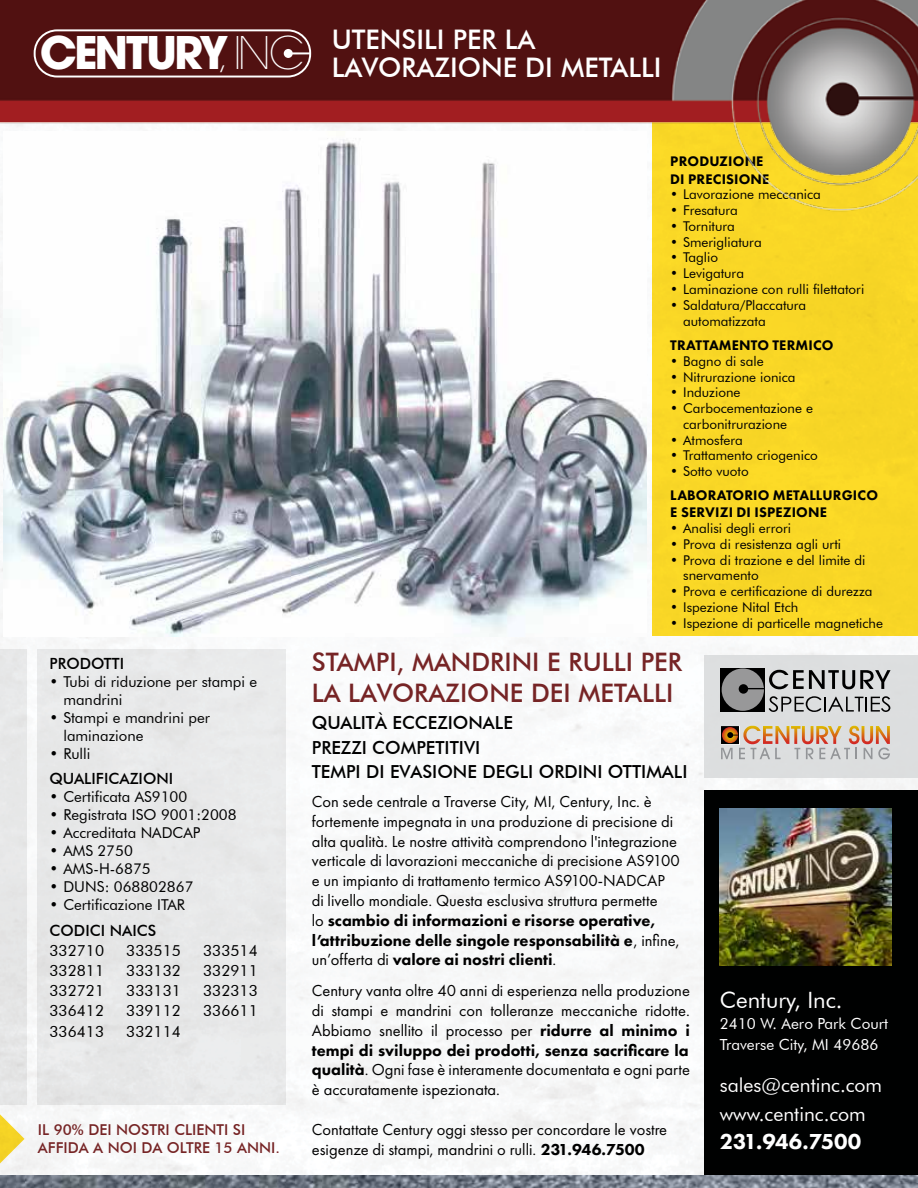
<style>
.page{position:relative;width:918px;height:1188px;background:#fff}
.page>*{position:absolute;margin:0;border:0;box-sizing:border-box;transform-origin:0 0}
.t1{font:700 44.55px "Avant Garde";letter-spacing:-.065em;color:#fff}
.t2{font:200 44.55px "Avant Garde";color:#fff}
.t3{font:500 27px "Futura BT";color:#fff}
.t4{font:500 25.5px/31.5px "Futura BT";color:#762425}
.t5{font:22.5px "Futura BT";color:#fff}
.t6{font:800 22.5px "Futura PT";color:#fff}
.t7{font:19.5px/28.5px "Futura BT";color:#fff}
.t8{font:500 18px/24.6px "Futura BT";color:#000}
.t9{font:16.5px/19.8px "Futura PT";color:#000}
.t10{font:15.45px/20.1px "Futura BT";color:#000;text-align:justify}
.t11{font:500 15.45px "Futura BT";color:#000}
.t12{font:15.3px/21px "Futura BT";color:#fff}
.t13{font:15px/18px "Futura BT";color:#000}
.t14{font:500 15px/18px "Futura BT";color:#762425}
.t15{font:800 14.4px/17.2px "Futura PT";letter-spacing:.01em;color:#000}
.t16{font:13.5px/15.8px "Futura BT";color:#000}
.s1{font-weight:800}
</style>
<div class="page">
<img style="left:0;top:227px;width:918px;height:948px">
<img style="left:0;top:1175px;width:918px;height:13px">
<div style="left:653px;top:122px;width:265px;height:514px;background:#f8d626"></div>
<div style="left:704px;top:791px;width:214px;height:384px;background:#000101"></div>
<img style="left:720px;top:808px;width:171px;height:157px">
<img style="left:4px;top:227px;width:643px;height:409px">
<div style="left:0;top:649px;width:27px;height:455px;background:#e6e7e7"></div>
<div style="left:38px;top:649px;width:248px;height:455px;background:#e8e8e9"></div>
<svg style="left:0;top:1104px;width:25px;height:75px"></svg>
<div style="left:704px;top:655px;width:214px;height:123px;background:#d7d9da"></div>
<svg style="left:721px;top:726px;width:169px;height:33px"></svg>
<div style="left:721px;top:668px;width:44px;height:44px;background:#000"></div>
<div style="left:722px;top:668px;width:42px;height:43px;background:#989899;border-radius:50%"></div>
<svg style="left:739px;top:670px;width:152px;height:42px"></svg>
<img style="left:0;top:0;width:918px;height:227px">
<div style="left:34px;top:29px;width:277px;height:49px;border:2px solid #fff;border-radius:22px"></div>
<svg style="left:284px;top:49px;width:26px;height:9px"></svg>
<h1 class="t1" style="left:40px;top:24px;width:190px">CENTURY</h1>
<h1 class="t2" style="left:217px;top:27px;width:88px">,INC</h1>
<h2 class="t3" style="left:332px;top:23px;width:205px">UTENSILI PER LA</h2>
<h2 class="t3" style="left:332px;top:51px;width:331px">LAVORAZIONE DI METALLI</h2>
<p class="t11" style="left:50px;top:654px;width:76px">PRODOTTI</p>
<p class="t13" style="left:63px;top:673px;width:195px;text-indent:-14px">• Tubi di riduzione per stampi e mandrini</p>
<p class="t13" style="left:63px;top:709px;width:148px;text-indent:-14px">• Stampi e mandrini per laminazione</p>
<p class="t13" style="left:50px;top:745px;width:43px">• Rulli</p>
<p class="t11" style="left:50px;top:770px;width:125px">QUALIFICAZIONI</p>
<p class="t13" style="left:50px;top:788px;width:139px">• Certificata AS9100</p>
<p class="t13" style="left:50px;top:806px;width:189px">• Registrata ISO 9001:2008</p>
<p class="t13" style="left:50px;top:824px;width:152px">• Accreditata NADCAP</p>
<p class="t13" style="left:50px;top:842px;width:85px">• AMS 2750</p>
<p class="t13" style="left:50px;top:860px;width:103px">• AMS-H-6875</p>
<p class="t13" style="left:50px;top:878px;width:146px">• DUNS: 068802867</p>
<p class="t13" style="left:50px;top:896px;width:137px">• Certificazione ITAR</p>
<p class="t11" style="left:50px;top:921px;width:108px">CODICI NAICS</p>
<p class="t10" style="left:50px;top:941px;width:56px">332710<br>332811<br>332721<br>336412<br>336413</p>
<p class="t10" style="left:126px;top:941px;width:56px">333515<br>333132<br>333131<br>339112<br>332114</p>
<p class="t10" style="left:203px;top:941px;width:56px">333514<br>332911<br>332313<br>336611</p>
<p class="t14" style="left:38px;top:1120px;width:244px">IL 90% DEI NOSTRI CLIENTI SI<br>AFFIDA A NOI DA OLTRE 15 ANNI.</p>
<p class="t15" style="left:670px;top:153px;width:101px">PRODUZIONE<br>DI PRECISIONE</p>
<p class="t16" style="left:670px;top:187px;width:152px">• Lavorazione meccanica</p>
<p class="t16" style="left:670px;top:202px;width:69px">• Fresatura</p>
<p class="t16" style="left:670px;top:218px;width:66px">• Tornitura</p>
<p class="t16" style="left:670px;top:234px;width:93px">• Smerigliatura</p>
<p class="t16" style="left:670px;top:250px;width:49px">• Taglio</p>
<p class="t16" style="left:670px;top:265px;width:75px">• Levigatura</p>
<p class="t16" style="left:670px;top:281px;width:196px">• Laminazione con rulli filettatori</p>
<p class="t16" style="left:683px;top:296px;width:125px;line-height:16.5px;text-indent:-13px">• Saldatura/Placcatura automatizzata</p>
<p class="t15" style="left:670px;top:336px;width:165px">TRATTAMENTO TERMICO</p>
<p class="t16" style="left:670px;top:353px;width:95px">• Bagno di sale</p>
<p class="t16" style="left:670px;top:369px;width:127px">• Nitrurazione ionica</p>
<p class="t16" style="left:670px;top:385px;width:72px">• Induzione</p>
<p class="t16" style="left:683px;top:400px;width:131px;text-indent:-13px">• Carbocementazione e carbonitrurazione</p>
<p class="t16" style="left:670px;top:432px;width:74px">• Atmosfera</p>
<p class="t16" style="left:670px;top:448px;width:149px">• Trattamento criogenico</p>
<p class="t16" style="left:670px;top:463px;width:80px">• Sotto vuoto</p>
<p class="t15" style="left:670px;top:486px;width:209px">LABORATORIO METALLURGICO<br>E SERVIZI DI ISPEZIONE</p>
<p class="t16" style="left:670px;top:520px;width:122px">• Analisi degli errori</p>
<p class="t16" style="left:670px;top:536px;width:172px">• Prova di resistenza agli urti</p>
<p class="t16" style="left:683px;top:552px;width:184px;text-indent:-13px">• Prova di trazione e del limite di snervamento</p>
<p class="t16" style="left:670px;top:583px;width:204px">• Prova e certificazione di durezza</p>
<p class="t16" style="left:670px;top:599px;width:130px">• Ispezione Nital Etch</p>
<p class="t16" style="left:670px;top:615px;width:214px">• Ispezione di particelle magnetiche</p>
<h3 class="t4" style="left:312px;top:646px;width:372px">STAMPI, MANDRINI E RULLI PER<br>LA LAVORAZIONE DEI METALLI</h3>
<p class="t8" style="left:312px;top:710px;width:377px">QUALITÀ ECCEZIONALE<br>PREZZI COMPETITIVI<br>TEMPI DI EVASIONE DEGLI ORDINI OTTIMALI</p>
<p class="t9" style="left:312px;top:791px;width:370px">Con sede centrale a Traverse City, MI, Century, Inc. è fortemente impegnata in una produzione di precisione di alta qualità. Le nostre attività comprendono l'integrazione verticale di lavorazioni meccaniche di precisione AS9100 e un impianto di trattamento termico AS9100-NADCAP di livello mondiale. Questa esclusiva struttura permette<br>lo <span class="s1">scambio di informazioni e risorse operative, l’attribuzione delle singole responsabilità e</span>, infine, un’offerta di <span class="s1">valore ai nostri clienti</span>.</p>
<p class="t9" style="left:312px;top:981px;width:380px;text-align:justify">Century vanta oltre 40 anni di esperienza nella produzione di stampi e mandrini con tolleranze meccaniche ridotte.<br>Abbiamo snellito il processo per <span class="s1">ridurre al minimo i tempi di sviluppo dei prodotti, senza sacrificare la qualità</span>. Ogni fase è interamente documentata e ogni parte è accuratamente ispezionata.</p>
<p class="t9" style="left:312px;top:1120px;width:357px">Contattate Century oggi stesso per concordare le vostre esigenze di stampi, mandrini o rulli. <span class="s1">231.946.7500</span></p>
<h3 class="t5" style="left:720px;top:987px;width:124px">Century, Inc.</h3>
<p class="t12" style="left:720px;top:1013px;width:170px">2410 W. Aero Park Court<br>Traverse City, MI 49686</p>
<p class="t7" style="left:720px;top:1071px;width:164px">sales@centinc.com www.centinc.com</p>
<h3 class="t6" style="left:720px;top:1128px;width:143px">231.946.7500</h3>
</div>
